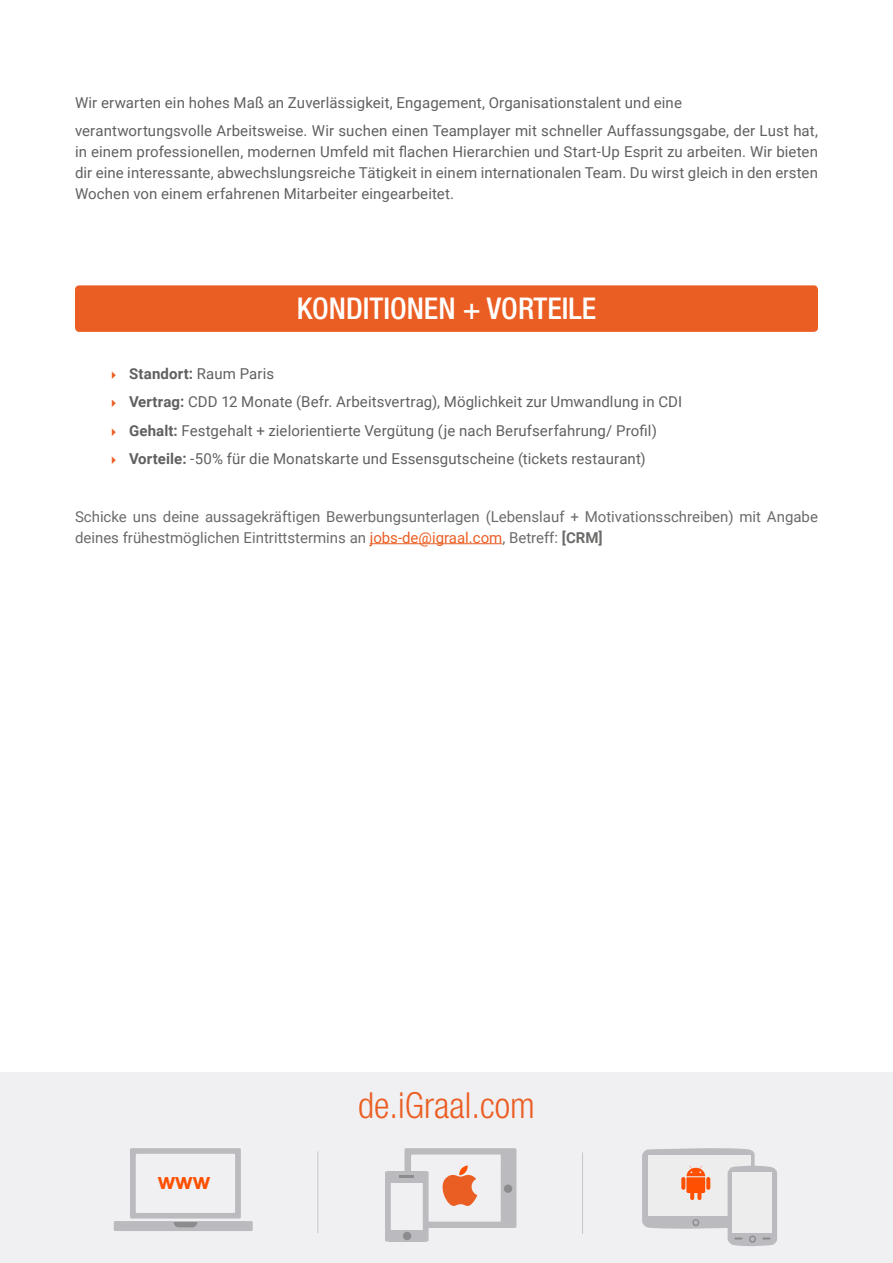
<style>
.page{position:relative;width:893px;height:1263px;background:#fff}
.page>*{position:absolute;margin:0;border:0;box-sizing:border-box;transform-origin:0 0}
.t1{font:300 condensed 36px "Helvetica Neue LT Std";color:#eb5e23}
.t2{font:500 condensed 30px "Helvetica Neue LT Std";color:#fff}
.t3{font:700 22.5px "Arial";color:#ff4f00}
.t4{font:15px/28.5px "Roboto";letter-spacing:.005em;color:#606060}
.t5{font:15px/21px "Roboto";color:#6c6b6a}
.s1{font-weight:700}
.s2{color:#eb5e23}
</style>
<div class="page">
<div style="left:0;top:1073px;width:893px;height:190px;background:#f0f0f2"></div>
<div style="left:130px;top:1148px;width:111px;height:70px;background:#bababf"></div>
<div style="left:136px;top:1154px;width:99px;height:59px;background:#f0f0f2"></div>
<div style="left:114px;top:1221px;width:139px;height:10px;background:#bababf"></div>
<svg style="left:174px;top:1222px;width:23px;height:5px"></svg>
<div style="left:405px;top:1148px;width:111px;height:80px;background:#bababf;border-radius:2px"></div>
<div style="left:411px;top:1154px;width:99px;height:67px;background:#f0f0f2"></div>
<div style="left:501px;top:1151px;width:11px;height:76px;background:#bababf"></div>
<div style="left:504px;top:1184px;width:8px;height:9px;background:#8c8c8f;border-radius:50%"></div>
<div style="left:385px;top:1171px;width:44px;height:70px;background:#bababf"></div>
<div style="left:391px;top:1177px;width:32px;height:59px;background:#f0f0f2"></div>
<div style="left:389px;top:1230px;width:37px;height:11px;background:#bababf"></div>
<div style="left:403px;top:1232px;width:8px;height:8px;background:#8c8c8f;border-radius:50%"></div>
<div style="left:388px;top:1171px;width:37px;height:11px;background:#bababf"></div>
<svg style="left:399px;top:1176px;width:15px;height:2px"></svg>
<svg style="left:442px;top:1165px;width:35px;height:41px"></svg>
<svg style="left:642px;top:1148px;width:135px;height:98px"></svg>
<svg style="left:681px;top:1177px;width:4px;height:13px"></svg>
<svg style="left:706px;top:1177px;width:4px;height:13px"></svg>
<hr style="left:317px;top:1151px;width:1px;height:82px;background:#c4c7c9">
<hr style="left:582px;top:1152px;width:1px;height:82px;background:#c4c7c9">
<div style="left:75px;top:285px;width:743px;height:47px;background:#eb5e23;border-radius:4px"></div>
<hr style="left:370px;top:543px;width:132px;height:1px;background:#eb5e23">
<p class="t4" style="left:75px;top:87px;width:744px">Wir erwarten ein hohes Maß an Zuverlässigkeit, Engagement, Organisationstalent und eine verantwortungsvolle Arbeitsweise. Wir suchen einen Teamplayer mit schneller Auffassungsgabe, der Lust hat,</p>
<p class="t4" style="left:75px;top:141px;width:744px;line-height:21px;text-align:justify">in einem professionellen, modernen Umfeld mit flachen Hierarchien und Start-Up Esprit zu arbeiten. Wir bieten dir eine interessante, abwechslungsreiche Tätigkeit in einem internationalen Team. Du wirst gleich in den ersten Wochen von einem erfahrenen Mitarbeiter eingearbeitet.</p>
<h2 class="t2" style="left:297px;top:291px;width:301px">KONDITIONEN + VORTEILE</h2>
<p class="t4" style="left:129px;top:359px;width:555px"><span class="s1">Standort:</span> Raum Paris<br><span class="s1">Vertrag:</span> CDD 12 Monate (Befr. Arbeitsvertrag), Möglichkeit zur Umwandlung in CDI <span class="s1">Gehalt:</span> Festgehalt + zielorientierte Vergütung (je nach Berufserfahrung/ Profil)<br><span class="s1">Vorteile:</span> -50% für die Monatskarte und Essensgutscheine (tickets restaurant)</p>
<p class="t5" style="left:75px;top:505px;width:744px">Schicke uns deine aussagekräftigen Bewerbungsunterlagen (Lebenslauf + Motivationsschreiben) mit Angabe deines frühestmöglichen Eintrittstermins an <span class="s2">jobs-de@igraal.com</span>, Betreff: <span class="s1">[CRM]</span></p>
<h3 class="t3" style="left:158px;top:1166px;width:54px">www</h3>
<h1 class="t1" style="left:358px;top:1084px;width:178px">de.iGraal.com</h1>
</div>
